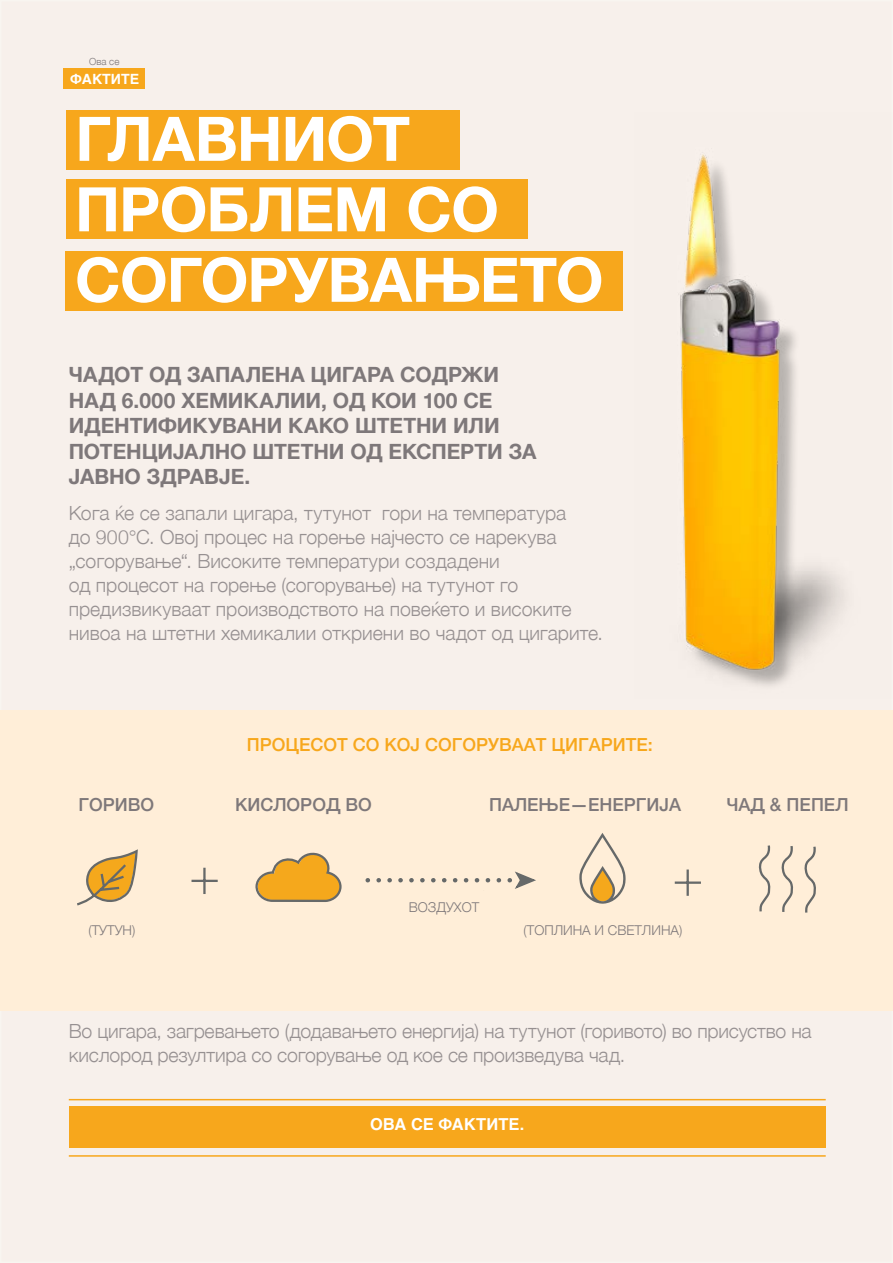
<style>
.page{position:relative;width:893px;height:1263px;background:#fff}
.page>*{position:absolute;margin:0;border:0;box-sizing:border-box;transform-origin:0 0}
.t1{font:700 61.5px/70.5px "Helvetica Neue";letter-spacing:-.015em;color:#fff}
.t2{font:700 21px/25.5px "Helvetica Neue";letter-spacing:-.005em;color:#7e787a}
.t3{font:300 19.5px/24px "Helvetica Neue";letter-spacing:-.005em;color:#969091}
.t4{font:500 18px "Helvetica Neue";color:#7e787a}
.t5{font:500 18px "Helvetica Neue";color:#f7a71c}
.t6{font:700 16.5px "Helvetica";letter-spacing:-.005em;color:#fff}
.t7{font:700 14.1px "Helvetica";color:#fff}
.t8{font:300 13.5px "Helvetica Neue";color:#7e787a}
.t9{font:300 9.75px "Helvetica Neue";color:#7e787a}
</style>
<div class="page">
<div style="left:1px;top:1px;width:891px;height:1261px;background:#f7f0eb"></div>
<div style="left:69px;top:1107px;width:757px;height:41px;background:#f7a71c"></div>
<hr style="left:69px;top:1099px;width:757px;height:1px;background:#f7a71c">
<hr style="left:69px;top:1155px;width:757px;height:2px;background:#f7a71c">
<img style="left:680px;top:112px;width:213px;height:586px">
<div style="left:66px;top:110px;width:393px;height:60px;background:#f7a71c"></div>
<div style="left:66px;top:179px;width:461px;height:60px;background:#f7a71c"></div>
<div style="left:66px;top:251px;width:557px;height:60px;background:#f7a71c"></div>
<div style="left:0;top:710px;width:893px;height:301px;background:#ffeed8"></div>
<svg style="left:191px;top:845px;width:625px;height:68px"></svg>
<svg style="left:77px;top:849px;width:61px;height:57px"></svg>
<svg style="left:579px;top:833px;width:47px;height:71px"></svg>
<svg style="left:254px;top:849px;width:89px;height:54px"></svg>
<svg style="left:368px;top:870px;width:168px;height:22px"></svg>
<div style="left:64px;top:68px;width:81px;height:20px;background:#f7a71c"></div>
<p class="t9" style="left:89px;top:53px;width:32px">Oва се</p>
<p class="t7" style="left:70px;top:70px;width:71px">ФАКТИТЕ</p>
<h1 class="t1" style="left:75px;top:105px;width:530px">ГЛАВНИОТ<br>ПРОБЛЕМ СО<br>СОГОРУВАЊЕТО</h1>
<p class="t2" style="left:69px;top:362px;width:469px">ЧАДОТ ОД ЗАПАЛЕНА ЦИГАРА СОДРЖИ<br>НАД 6.000 ХЕМИКАЛИИ, ОД КОИ 100 СЕ<br>ИДЕНТИФИКУВАНИ КАКО ШТЕТНИ ИЛИ<br>ПОТЕНЦИЈАЛНО ШТЕТНИ ОД ЕКСПЕРТИ ЗА<br>ЈАВНО ЗДРАВЈЕ.</p>
<p class="t3" style="left:69px;top:500px;width:536px">Кога ќе се запали цигара, тутунот гори на температура<br>до 900°C. Овој процес на горење најчесто се нарекува „согорување“. Високите температури создадени<br>од процесот на горење (согорување) на тутунот го предизвикуваат производството на повеќето и високите нивоа на штетни хемикалии откриени во чадот од цигарите.</p>
<p class="t5" style="left:247px;top:730px;width:407px">ПРОЦЕСОТ СО КОЈ СОГОРУВААТ ЦИГАРИТЕ:</p>
<p class="t4" style="left:78px;top:790px;width:77px">ГОРИВО</p>
<p class="t4" style="left:235px;top:790px;width:138px">КИСЛОРОД ВО</p>
<p class="t8" style="left:89px;top:919px;width:48px">(ТУТУН)</p>
<p class="t4" style="left:489px;top:790px;width:194px">ПАЛЕЊЕ—ЕНЕРГИЈА</p>
<p class="t4" style="left:726px;top:790px;width:124px">ЧАД &amp; ПЕПЕЛ</p>
<p class="t8" style="left:409px;top:896px;width:72px">ВОЗДУХОТ</p>
<p class="t8" style="left:524px;top:919px;width:160px">(ТОПЛИНА И СВЕТЛИНА)</p>
<p class="t3" style="left:69px;top:1018px;width:744px">Во цигара, загревањето (додавањето енергија) на тутунот (горивото) во присуство на кислород резултира со согорување од кое се произведува чад.</p>
<p class="t6" style="left:370px;top:1114px;width:156px">ОВА СЕ ФАКТИТЕ.</p>
</div>
